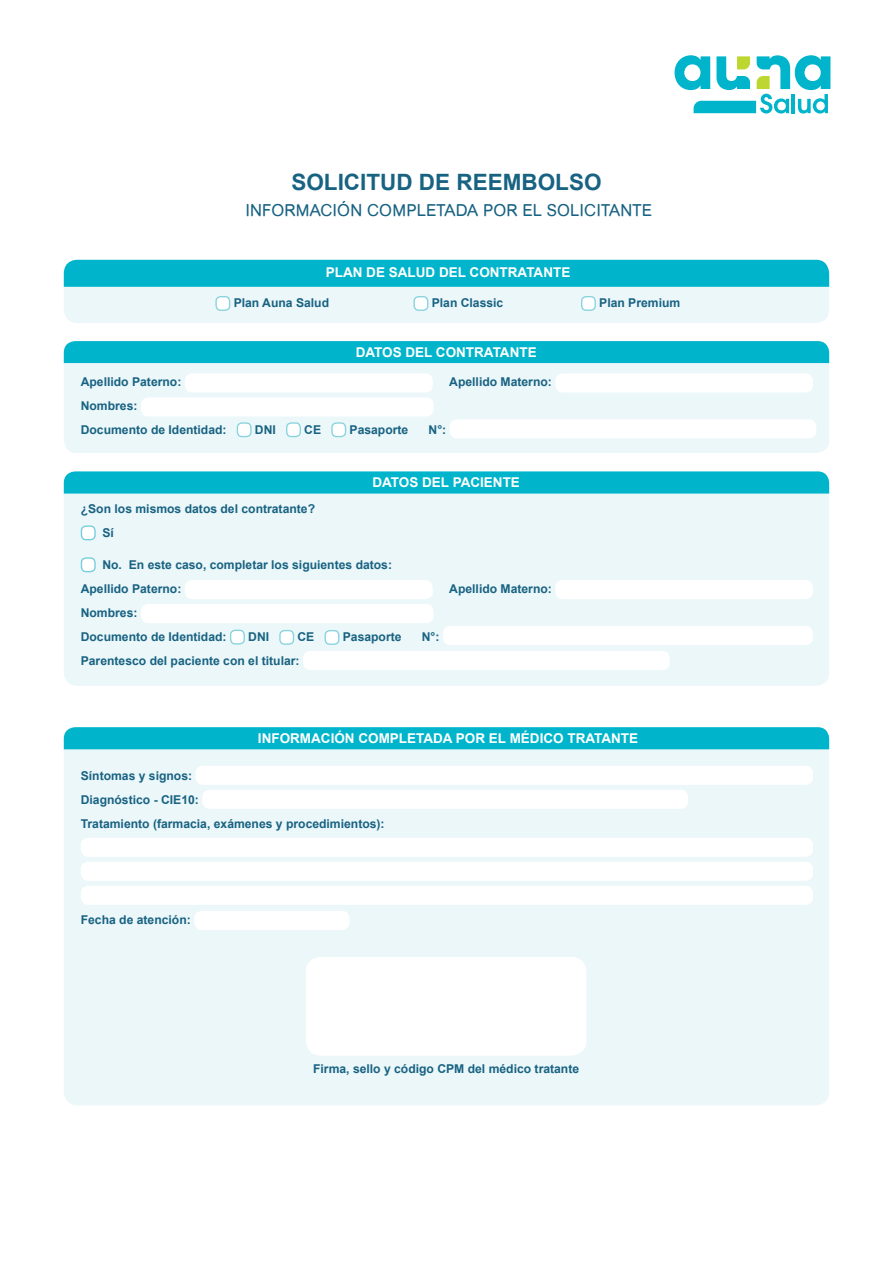
<style>
.page{position:relative;width:893px;height:1263px;background:#fff}
.page>*{position:absolute;margin:0;border:0;box-sizing:border-box;transform-origin:0 0}
.TITULO_CLAUSULA_OK{font:700 22.5px "Arial";color:#186282}
.SUBTITULO_DEBAJO{font:500 16.5px "Arial Rounded MT";color:#186282}
.TITULOS_CUADRO{font:700 13.5px "Arial";color:#fff}
.TEXTO_CONTENIDO_TABL{font:700 12.15px "Arial";color:#186282}
</style>
<div class="page">
<svg style="left:675px;top:55px;width:155px;height:59px"></svg>
<div style="left:64px;top:494px;width:765px;height:192px;background:#ebf7f9"></div>
<div style="left:64px;top:749px;width:765px;height:356px;background:#ebf7f9"></div>
<div style="left:64px;top:341px;width:765px;height:22px;background:#00b5cb"></div>
<svg style="left:64px;top:471px;width:765px;height:23px;background:#09b7cc"></svg>
<div style="left:64px;top:727px;width:765px;height:22px;background:#00b5cb"></div>
<div style="left:64px;top:363px;width:765px;height:90px;background:#ebf7f9"></div>
<div style="left:185px;top:373px;width:248px;height:19px;background:#fff;border-radius:7px"></div>
<div style="left:555px;top:373px;width:258px;height:19px;background:#fff;border-radius:7px"></div>
<div style="left:141px;top:397px;width:293px;height:19px;background:#fff;border-radius:7px"></div>
<div style="left:237px;top:423px;width:14px;height:13px;background:#fff;border-radius:4px"></div>
<div style="left:237px;top:422px;width:15px;height:15px;border:1px solid #88d3de;border-radius:4px"></div>
<div style="left:287px;top:423px;width:13px;height:13px;background:#fff;border-radius:4px"></div>
<div style="left:286px;top:422px;width:15px;height:15px;border:1px solid #88d3de;border-radius:4px"></div>
<div style="left:332px;top:423px;width:13px;height:13px;background:#fff;border-radius:4px"></div>
<div style="left:331px;top:422px;width:15px;height:15px;border:1px solid #88d3de;border-radius:4px"></div>
<div style="left:450px;top:419px;width:366px;height:19px;background:#fff;border-radius:7px"></div>
<div style="left:81px;top:526px;width:14px;height:14px;background:#fff;border-radius:4px"></div>
<div style="left:81px;top:525px;width:15px;height:15px;border:1px solid #74cedd;border-radius:4px"></div>
<div style="left:81px;top:558px;width:14px;height:14px;background:#fff;border-radius:4px"></div>
<div style="left:81px;top:557px;width:15px;height:15px;border:1px solid #74cedd;border-radius:4px"></div>
<div style="left:185px;top:580px;width:248px;height:19px;background:#fff;border-radius:7px"></div>
<div style="left:555px;top:580px;width:258px;height:19px;background:#fff;border-radius:7px"></div>
<div style="left:141px;top:604px;width:293px;height:19px;background:#fff;border-radius:7px"></div>
<div style="left:231px;top:630px;width:13px;height:14px;background:#fff;border-radius:4px"></div>
<div style="left:230px;top:630px;width:15px;height:14px;border:1px solid #88d3de;border-radius:4px"></div>
<div style="left:280px;top:631px;width:13px;height:13px;background:#fff;border-radius:4px"></div>
<div style="left:279px;top:630px;width:15px;height:15px;border:1px solid #88d3de;border-radius:4px"></div>
<div style="left:325px;top:631px;width:14px;height:13px;background:#fff;border-radius:4px"></div>
<div style="left:325px;top:630px;width:14px;height:15px;border:1px solid #88d3de;border-radius:4px"></div>
<div style="left:443px;top:626px;width:370px;height:19px;background:#fff;border-radius:7px"></div>
<div style="left:303px;top:651px;width:367px;height:19px;background:#fff;border-radius:7px"></div>
<div style="left:196px;top:766px;width:617px;height:19px;background:#fff;border-radius:7px"></div>
<div style="left:202px;top:790px;width:486px;height:19px;background:#fff;border-radius:7px"></div>
<div style="left:81px;top:838px;width:732px;height:19px;background:#fff;border-radius:7px"></div>
<div style="left:81px;top:862px;width:732px;height:19px;background:#fff;border-radius:7px"></div>
<div style="left:81px;top:886px;width:732px;height:19px;background:#fff;border-radius:7px"></div>
<div style="left:194px;top:911px;width:156px;height:19px;background:#fff;border-radius:7px"></div>
<div style="left:306px;top:957px;width:280px;height:99px;background:#fff;border-radius:15px"></div>
<svg style="left:64px;top:260px;width:765px;height:63px;background:#86dae5"></svg>
<div style="left:216px;top:297px;width:14px;height:13px;background:#fff;border-radius:4px"></div>
<div style="left:215px;top:296px;width:15px;height:15px;border:1px solid #88d3de;border-radius:4px"></div>
<div style="left:414px;top:297px;width:14px;height:13px;background:#fff;border-radius:4px"></div>
<div style="left:413px;top:296px;width:15px;height:15px;border:1px solid #88d3de;border-radius:4px"></div>
<div style="left:582px;top:297px;width:13px;height:13px;background:#fff;border-radius:4px"></div>
<div style="left:581px;top:296px;width:15px;height:15px;border:1px solid #88d3de;border-radius:4px"></div>
<p class="TITULO_CLAUSULA_OK" style="left:291px;top:167px;width:312px">SOLICITUD DE REEMBOLSO</p>
<p class="SUBTITULO_DEBAJO" style="left:245px;top:202px;width:408px">INFORMACIÓN COMPLETADA POR EL SOLICITANTE</p>
<p class="TITULOS_CUADRO" style="left:326px;top:263px;width:246px">PLAN DE SALUD DEL CONTRATANTE</p>
<p class="TEXTO_CONTENIDO_TABL" style="left:234px;top:295px;width:97px">Plan Auna Salud</p>
<p class="TEXTO_CONTENIDO_TABL" style="left:432px;top:295px;width:73px">Plan Classic</p>
<p class="TEXTO_CONTENIDO_TABL" style="left:599px;top:295px;width:83px">Plan Premium</p>
<p class="TITULOS_CUADRO" style="left:356px;top:343px;width:182px">DATOS DEL CONTRATANTE</p>
<p class="TEXTO_CONTENIDO_TABL" style="left:81px;top:374px;width:102px">Apellido Paterno:</p>
<p class="TEXTO_CONTENIDO_TABL" style="left:449px;top:374px;width:104px">Apellido Materno:</p>
<p class="TEXTO_CONTENIDO_TABL" style="left:81px;top:398px;width:58px">Nombres:</p>
<p class="TEXTO_CONTENIDO_TABL" style="left:81px;top:422px;width:147px">Documento de Identidad:</p>
<p class="TEXTO_CONTENIDO_TABL" style="left:255px;top:422px;width:22px">DNI</p>
<p class="TEXTO_CONTENIDO_TABL" style="left:304px;top:422px;width:18px">CE</p>
<p class="TEXTO_CONTENIDO_TABL" style="left:350px;top:422px;width:60px">Pasaporte</p>
<p class="TEXTO_CONTENIDO_TABL" style="left:429px;top:422px;width:19px">N°:</p>
<p class="TITULOS_CUADRO" style="left:372px;top:474px;width:149px">DATOS DEL PACIENTE</p>
<p class="TEXTO_CONTENIDO_TABL" style="left:81px;top:500px;width:236px">¿Son los mismos datos del contratante?</p>
<p class="TEXTO_CONTENIDO_TABL" style="left:102px;top:524px;width:13px">Sí</p>
<p class="TEXTO_CONTENIDO_TABL" style="left:102px;top:557px;width:291px">No. En este caso, completar los siguientes datos:</p>
<p class="TEXTO_CONTENIDO_TABL" style="left:81px;top:581px;width:102px">Apellido Paterno:</p>
<p class="TEXTO_CONTENIDO_TABL" style="left:449px;top:581px;width:104px">Apellido Materno:</p>
<p class="TEXTO_CONTENIDO_TABL" style="left:81px;top:605px;width:58px">Nombres:</p>
<p class="TEXTO_CONTENIDO_TABL" style="left:81px;top:629px;width:147px">Documento de Identidad:</p>
<p class="TEXTO_CONTENIDO_TABL" style="left:248px;top:629px;width:22px">DNI</p>
<p class="TEXTO_CONTENIDO_TABL" style="left:298px;top:629px;width:18px">CE</p>
<p class="TEXTO_CONTENIDO_TABL" style="left:343px;top:629px;width:60px">Pasaporte</p>
<p class="TEXTO_CONTENIDO_TABL" style="left:422px;top:629px;width:19px">N°:</p>
<p class="TEXTO_CONTENIDO_TABL" style="left:81px;top:653px;width:220px">Parentesco del paciente con el titular:</p>
<p class="TITULOS_CUADRO" style="left:258px;top:729px;width:382px">INFORMACIÓN COMPLETADA POR EL MÉDICO TRATANTE</p>
<p class="TEXTO_CONTENIDO_TABL" style="left:81px;top:768px;width:113px">Síntomas y signos:</p>
<p class="TEXTO_CONTENIDO_TABL" style="left:81px;top:792px;width:120px">Diagnóstico - CIE10:</p>
<p class="TEXTO_CONTENIDO_TABL" style="left:81px;top:816px;width:305px">Tratamiento (farmacia, exámenes y procedimientos):</p>
<p class="TEXTO_CONTENIDO_TABL" style="left:81px;top:912px;width:112px">Fecha de atención:</p>
<p class="TEXTO_CONTENIDO_TABL" style="left:313px;top:1061px;width:268px">Firma, sello y código CPM del médico tratante</p>
</div>
